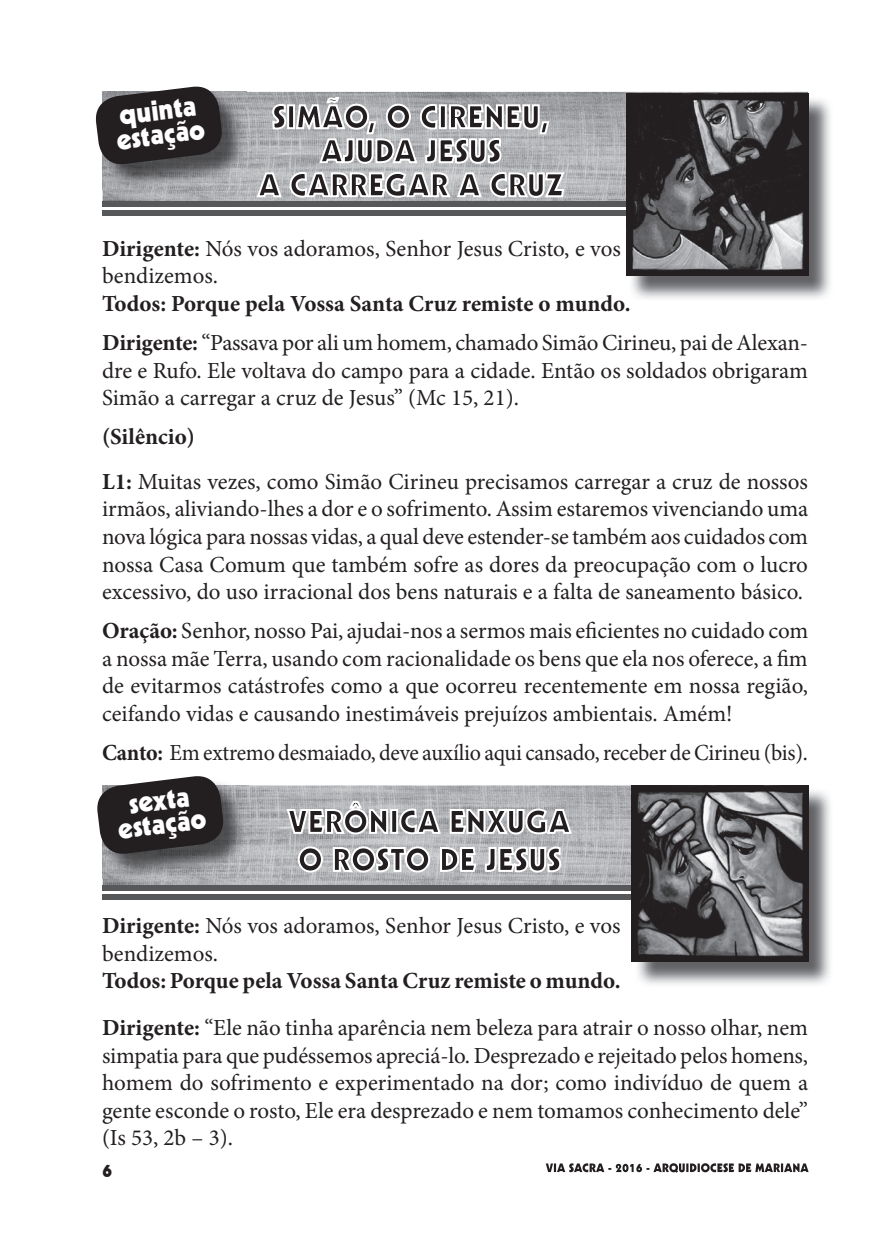
<style>
.page{position:relative;width:879px;height:1248px;background:#fff}
.page>*{position:absolute;margin:0;border:0;box-sizing:border-box;transform-origin:0 0}
.t1{font:28px/24px "Geometric 231 BT Heavy C";color:#fff}
.t2{font:23px/27.6px "Minion Pro";color:#231f20}
.t3{font:700 23px/39px "Minion Pro";color:#231f20}
.t4{font:23px "Minion Pro";color:#231f20;scale:.96 1}
.t5{font:18px "Geometric 231 BT Heavy C";color:#231f20}
.s1{font-weight:700}
.s2{font-weight:400}
</style>
<div class="page">
<svg style="left:546px;top:1163px;width:262px;height:9px"></svg>
<img style="left:224px;top:92px;width:584px;height:109px">
<div style="left:102px;top:201px;width:706px;height:15px;background:#57585a"></div>
<hr style="left:102px;top:207px;width:561px;height:2px;background:#fff">
<img style="left:224px;top:92px;width:23px;height:97px">
<svg style="left:95px;top:86px;width:129px;height:115px;background:#5b5a5b"></svg>
<img style="left:629px;top:96px;width:201px;height:203px">
<img style="left:626px;top:94px;width:182px;height:181px">
<svg style="left:255px;top:171px;width:311px;height:28px"></svg>
<svg style="left:271px;top:96px;width:279px;height:69px"></svg>
<img style="left:226px;top:785px;width:406px;height:99px">
<div style="left:102px;top:884px;width:706px;height:15px;background:#57585a"></div>
<hr style="left:102px;top:891px;width:558px;height:2px;background:#fff">
<img style="left:634px;top:788px;width:196px;height:197px">
<img style="left:632px;top:785px;width:176px;height:176px">
<img style="left:226px;top:785px;width:22px;height:93px">
<svg style="left:97px;top:776px;width:129px;height:118px;background:#5b5a5b"></svg>
<svg style="left:296px;top:845px;width:266px;height:28px"></svg>
<svg style="left:285px;top:799px;width:288px;height:36px"></svg>
<p class="t1" style="left:112px;top:104px;width:90px;rotate:-7deg">quinta estação</p>
<p class="t2" style="left:102px;top:235px;width:520px"><span class="s1">Dirigente:</span> Nós vos adoramos, Senhor Jesus Cristo, e vos bendizemos.</p>
<p class="t3" style="left:102px;top:284px;width:707px">Todos: Porque pela Vossa Santa Cruz remiste o mundo.<br>Dirigente: <span class="s2">“Passava por ali um homem, chamado Simão Cirineu, pai de Alexan-</span></p>
<p class="t2" style="left:102px;top:356px;width:707px">dre e Rufo. Ele voltava do campo para a cidade. Então os soldados obrigaram<br>Simão a carregar a cruz de Jesus” (Mc 15, 21).</p>
<p class="t2" style="left:102px;top:414px;width:707px;line-height:44.6px"><span class="s1">(Silêncio)<br>L1:</span> Muitas vezes, como Simão Cirineu precisamos carregar a cruz de nossos</p>
<p class="t2" style="left:102px;top:495px;width:707px;text-align:justify">irmãos, aliviando-lhes a dor e o sofrimento. Assim estaremos vivenciando uma nova lógica para nossas vidas, a qual deve estender-se também aos cuidados com nossa Casa Comum que também sofre as dores da preocupação com o lucro excessivo, do uso irracional dos bens naturais e a falta de saneamento básico.</p>
<p class="t2" style="left:102px;top:617px;width:708px;text-align:justify"><span class="s1">Oração:</span> Senhor, nosso Pai, ajudai-nos a sermos mais eficientes no cuidado com a nossa mãe Terra, usando com racionalidade os bens que ela nos oferece, a fim de evitarmos catástrofes como a que ocorreu recentemente em nossa região, ceifando vidas e causando inestimáveis prejuízos ambientais. Amém!</p>
<p class="t4" style="left:102px;top:737px;width:736px"><span class="s1">Canto:</span> Em extremo desmaiado, deve auxílio aqui cansado, receber de Cirineu (bis).</p>
<p class="t1" style="left:113px;top:793px;width:90px;text-align:center;rotate:-7deg">sexta estação</p>
<p class="t2" style="left:102px;top:911px;width:520px"><span class="s1">Dirigente:</span> Nós vos adoramos, Senhor Jesus Cristo, e vos bendizemos.</p>
<p class="t2" style="left:102px;top:957px;width:707px;line-height:46.8px"><span class="s1">Todos: Porque pela Vossa Santa Cruz remiste o mundo.<br>Dirigente:</span> “Ele não tinha aparência nem beleza para atrair o nosso olhar, nem</p>
<p class="t2" style="left:102px;top:1041px;width:707px;text-align:justify">simpatia para que pudéssemos apreciá-lo. Desprezado e rejeitado pelos homens, homem do sofrimento e experimentado na dor; como indivíduo de quem a gente esconde o rosto, Ele era desprezado e nem tomamos conhecimento dele” (Is 53, 2b – 3).</p>
<p class="t5" style="left:102px;top:1158px;width:12px">6</p>
</div>
